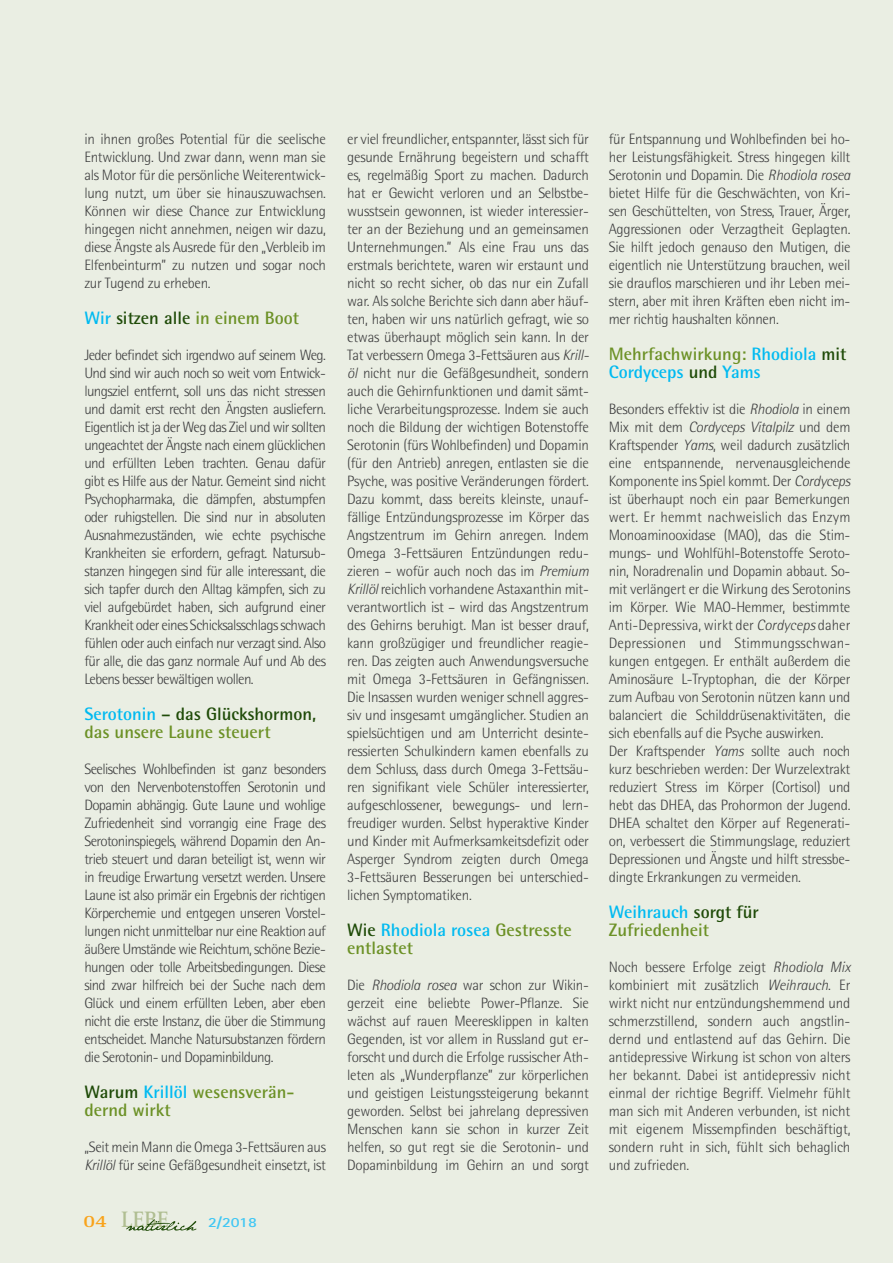
<style>
.page{position:relative;width:893px;height:1263px;background:#eaeee3}
.page>*{position:absolute;margin:0;border:0;box-sizing:border-box;transform-origin:0 0}
.t1{font:700 23.1px "Rotis Serif";color:#b0be92;scale:.91 1}
.t2{font:700 18px/18px "AT Rotis Semi Sans";color:#6c9126}
.t3{font:700 18px/18px "AT Rotis Semi Sans";color:#00baf1}
.t4{font:300 15px/18px "AT Rotis Semi Sans";letter-spacing:-.02em;color:#3e3e3f;text-align:justify}
.t5{font:700 14.1px "AT Rotis Sans Serif";color:#40c7f4;scale:1.18 1}
.s1{color:#00baf1}
.s2{color:#1f4b08}
.s3{font-style:italic}
.s4{font-size:17.85px;color:#f9a31b}
.s5{color:#6c9126}
</style>
<div class="page">
<svg style="left:126px;top:1219px;width:70px;height:12px"></svg>
<p class="t4" style="left:84px;top:131px;width:243px">in ihnen großes Potential für die seelische Entwicklung. Und zwar dann, wenn man sie als Motor für die persönliche Weiterentwick&shy;lung nutzt, um über sie hinauszuwachsen.<br>Können wir diese Chance zur Entwicklung hingegen nicht annehmen, neigen wir dazu, diese Ängste als Ausrede für den „Verbleib im Elfenbeinturm” zu nutzen und sogar noch zur Tugend zu erheben.</p>
<p class="t2" style="left:84px;top:311px;width:216px"><span class="s1">Wir</span> <span class="s2">sitzen alle</span> in einem Boot</p>
<p class="t4" style="left:84px;top:347px;width:243px">Jeder befindet sich irgendwo auf seinem Weg.<br>Und sind wir auch noch so weit vom Entwick&shy;lungsziel entfernt, soll uns das nicht stressen und damit erst recht den Ängsten ausliefern.<br>Eigentlich ist ja der Weg das Ziel und wir sollten ungeachtet der Ängste nach einem glücklichen und erfüllten Leben trachten. Genau dafür gibt es Hilfe aus der Natur. Gemeint sind nicht Psychopharmaka, die dämpfen, abstumpfen oder ruhigstellen. Die sind nur in absoluten Ausnahmezuständen, wie echte psychische Krankheiten sie erfordern, gefragt. Natursub&shy;stanzen hingegen sind für alle interessant, die sich tapfer durch den Alltag kämpfen, sich zu viel aufgebürdet haben, sich aufgrund einer Krankheit oder eines Schicksalsschlags schwach fühlen oder auch einfach nur verzagt sind. Also für alle, die das ganz normale Auf und Ab des Lebens besser bewältigen wollen.</p>
<p class="t2" style="left:84px;top:707px;width:233px"><span class="s1">Serotonin</span> <span class="s2">– das Glückshormon, </span>das unsere Laune steuert</p>
<p class="t4" style="left:84px;top:761px;width:243px">Seelisches Wohlbefinden ist ganz besonders von den Nervenbotenstoffen Serotonin und Dopamin abhängig. Gute Laune und wohlige Zufriedenheit sind vorrangig eine Frage des Serotoninspiegels, während Dopamin den An&shy;trieb steuert und daran beteiligt ist, wenn wir in freudige Erwartung versetzt werden. Unsere Laune ist also primär ein Ergebnis der richtigen Körperchemie und entgegen unseren Vorstel&shy;lungen nicht unmittelbar nur eine Reaktion auf äußere Umstände wie Reichtum, schöne Bezie&shy;hungen oder tolle Arbeitsbedingungen. Diese sind zwar hilfreich bei der Suche nach dem Glück und einem erfüllten Leben, aber eben nicht die erste Instanz, die über die Stimmung entscheidet. Manche Natursubstanzen fördern die Serotonin- und Dopaminbildung.</p>
<p class="t2" style="left:84px;top:1085px;width:212px"><span class="s2">Warum</span> <span class="s1">Krillöl</span> wesensverän&shy;dernd wirkt</p>
<p class="t4" style="left:84px;top:1139px;width:243px">„Seit mein Mann die Omega 3-Fettsäuren aus<br><span class="s3">Krillöl</span> für seine Gefäßgesundheit einsetzt, ist</p>
<h1 class="t1" style="left:83px;top:1205px;width:95px"><span class="s4">04</span> LEBE</h1>
<p class="t5" style="left:208px;top:1216px;width:43px">2/2018</p>
<p class="t4" style="left:347px;top:131px;width:243px;text-align:left">er viel freundlicher, entspannter, lässt sich für gesunde Ernährung begeistern und schafft es, regelmäßig Sport zu machen. Dadurch hat er Gewicht verloren und an Selbstbe&shy;wusstsein gewonnen, ist wieder interessier&shy;ter an der Beziehung und an gemeinsamen Unternehmungen.” Als eine Frau uns das erstmals berichtete, waren wir erstaunt und nicht so recht sicher, ob das nur ein Zufall war. Als solche Berichte sich dann aber häuf&shy;ten, haben wir uns natürlich gefragt, wie so etwas überhaupt möglich sein kann. In der Tat verbessern Omega 3-Fettsäuren aus <span class="s3">Krill&shy;öl</span> nicht nur die Gefäßgesundheit, sondern auch die Gehirnfunktionen und damit sämt&shy;liche Verarbeitungsprozesse. Indem sie auch noch die Bildung der wichtigen Botenstoffe Serotonin (fürs Wohlbefinden) und Dopamin (für den Antrieb) anregen, entlasten sie die Psyche, was positive Veränderungen fördert.<br>Dazu kommt, dass bereits kleinste, unauf&shy;fällige Entzündungsprozesse im Körper das Angstzentrum im Gehirn anregen. Indem Omega 3-Fettsäuren Entzündungen redu&shy;zieren – wofür auch noch das im <span class="s3">Premium Krillöl</span> reichlich vorhandene Astaxanthin mit&shy;verantwortlich ist – wird das Angstzentrum des Gehirns beruhigt. Man ist besser drauf, kann großzügiger und freundlicher reagie&shy;ren. Das zeigten auch Anwendungsversuche mit Omega 3-Fettsäuren in Gefängnissen.<br>Die Insassen wurden weniger schnell aggres&shy;siv und insgesamt umgänglicher. Studien an spielsüchtigen und am Unterricht desinte&shy;ressierten Schulkindern kamen ebenfalls zu dem Schluss, dass durch Omega 3-Fettsäu&shy;ren signifikant viele Schüler interessierter, aufgeschlossener, bewegungs- und lern&shy;freudiger wurden. Selbst hyperaktive Kinder und Kinder mit Aufmerksamkeitsdefizit oder Asperger Syndrom zeigten durch Omega 3-Fettsäuren Besserungen bei unterschied&shy;lichen Symptomatiken.</p>
<p class="t2" style="left:347px;top:923px;width:226px"><span class="s2">Wie</span> <span class="s1">Rhodiola rosea</span> Gestresste entlastet</p>
<p class="t4" style="left:347px;top:977px;width:243px">Die <span class="s3">Rhodiola rosea</span> war schon zur Wikin&shy;gerzeit eine beliebte Power-Pflanze. Sie wächst auf rauen Meeresklippen in kalten Gegenden, ist vor allem in Russland gut er&shy;forscht und durch die Erfolge russischer Ath&shy;leten als „Wunderpflanze” zur körperlichen und geistigen Leistungssteigerung bekannt geworden. Selbst bei jahrelang depressiven Menschen kann sie schon in kurzer Zeit helfen, so gut regt sie die Serotonin- und Dopaminbildung im Gehirn an und sorgt</p>
<p class="t4" style="left:609px;top:131px;width:243px">für Entspannung und Wohlbefinden bei ho&shy;her Leistungsfähigkeit. Stress hingegen killt Serotonin und Dopamin. Die <span class="s3">Rhodiola rosea </span>bietet Hilfe für die Geschwächten, von Kri&shy;sen Geschüttelten, von Stress, Trauer, Ärger, Aggressionen oder Verzagtheit Geplagten.<br>Sie hilft jedoch genauso den Mutigen, die eigentlich nie Unterstützung brauchen, weil sie drauflos marschieren und ihr Leben mei&shy;stern, aber mit ihren Kräften eben nicht im&shy;mer richtig haushalten können.</p>
<p class="t3" style="left:609px;top:347px;width:239px"><span class="s5">Mehrfachwirkung:</span> Rhodiola <span class="s2">mit<br></span>Cordyceps <span class="s2">und</span> Yams</p>
<p class="t4" style="left:609px;top:401px;width:243px;text-align:left">Besonders effektiv ist die <span class="s3">Rhodiola</span> in einem Mix mit dem <span class="s3">Cordyceps Vitalpilz</span> und dem Kraftspender <span class="s3">Yams</span>, weil dadurch zusätzlich eine entspannende, nervenausgleichende Komponente ins Spiel kommt. Der <span class="s3">Cordyceps </span>ist überhaupt noch ein paar Bemerkungen wert. Er hemmt nachweislich das Enzym Monoaminooxidase (MAO), das die Stim&shy;mungs- und Wohlfühl-Botenstoffe Seroto&shy;nin, Noradrenalin und Dopamin abbaut. So&shy;mit verlängert er die Wirkung des Serotonins im Körper. Wie MAO-Hemmer, bestimmte Anti-Depressiva, wirkt der <span class="s3">Cordyceps</span> daher Depressionen und Stimmungsschwan&shy;kungen entgegen. Er enthält außerdem die Aminosäure L-Tryptophan, die der Körper zum Aufbau von Serotonin nützen kann und balanciert die Schilddrüsenaktivitäten, die sich ebenfalls auf die Psyche auswirken.<br>Der Kraftspender <span class="s3">Yams</span> sollte auch noch kurz beschrieben werden: Der Wurzelextrakt reduziert Stress im Körper (Cortisol) und hebt das DHEA, das Prohormon der Jugend.<br>DHEA schaltet den Körper auf Regenerati&shy;on, verbessert die Stimmungslage, reduziert Depressionen und Ängste und hilft stressbe&shy;dingte Erkrankungen zu vermeiden.</p>
<p class="t2" style="left:609px;top:905px;width:152px"><span class="s1">Weihrauch</span> <span class="s2">sorgt für<br></span>Zufriedenheit</p>
<p class="t4" style="left:609px;top:959px;width:243px">Noch bessere Erfolge zeigt <span class="s3">Rhodiola Mix </span>kombiniert mit zusätzlich <span class="s3">Weihrauch</span>. Er wirkt nicht nur entzündungshemmend und schmerzstillend, sondern auch angstlin&shy;dernd und entlastend auf das Gehirn. Die antidepressive Wirkung ist schon von alters her bekannt. Dabei ist antidepressiv nicht einmal der richtige Begriff. Vielmehr fühlt man sich mit Anderen verbunden, ist nicht mit eigenem Missempfinden beschäftigt, sondern ruht in sich, fühlt sich behaglich und zufrieden.</p>
</div>
